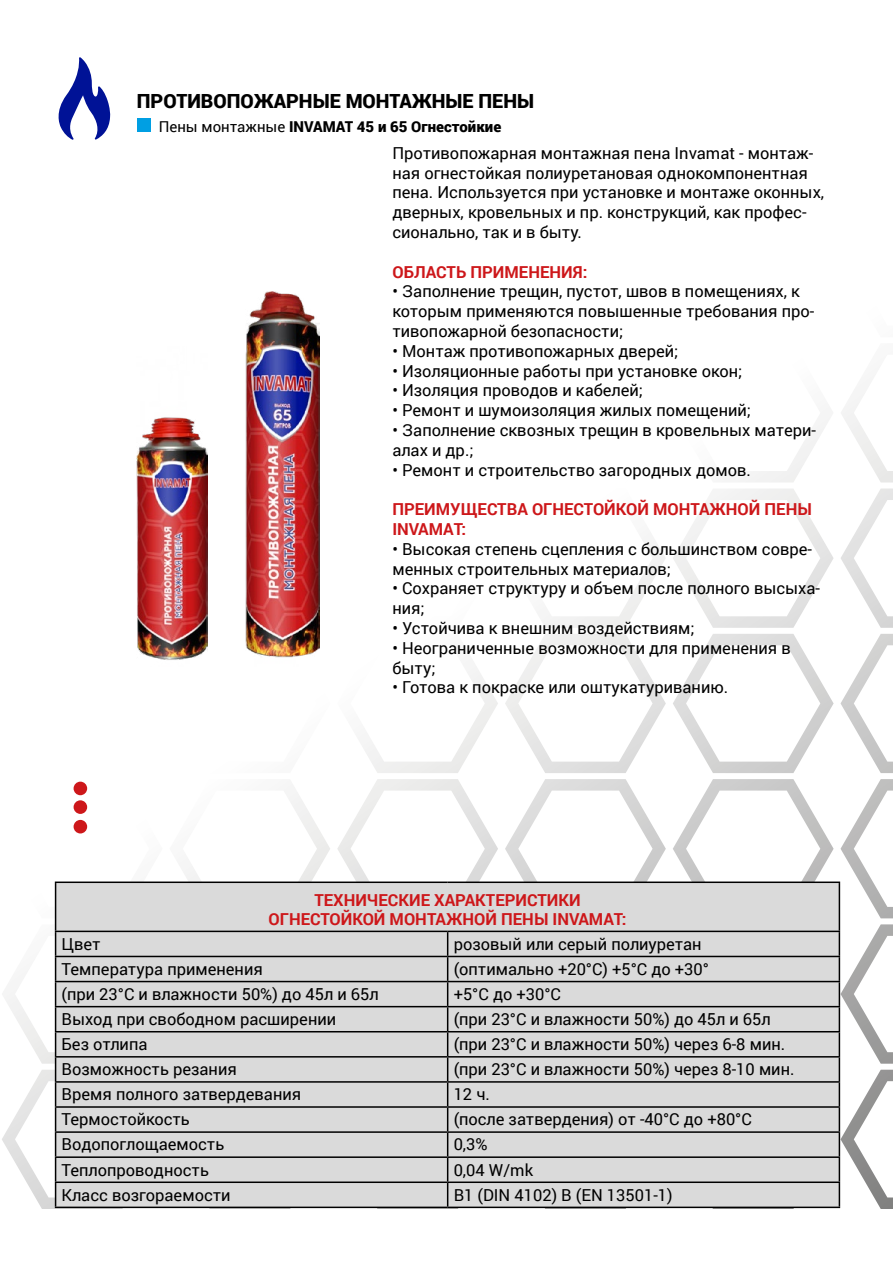
<style>
.page{position:relative;width:893px;height:1263px;background:#fff}
.page>*{position:absolute;margin:0;border:0;box-sizing:border-box;transform-origin:0 0}
.t1{font:900 19.5px "Roboto";color:#000}
.t2{font:16.5px/19.8px "Roboto";color:#000}
.t3{font:700 16.5px/19.8px "Roboto";color:#cd171a}
.t4{font:900 15px "Roboto";color:#000}
.s1{font-weight:400}
</style>
<div class="page">
<svg style="left:841px;top:393px;width:52px;height:89px"></svg>
<svg style="left:841px;top:488px;width:52px;height:140px"></svg>
<svg style="left:840px;top:634px;width:53px;height:139px"></svg>
<svg style="left:840px;top:779px;width:53px;height:139px"></svg>
<svg style="left:738px;top:417px;width:92px;height:65px"></svg>
<svg style="left:673px;top:489px;width:161px;height:139px"></svg>
<svg style="left:673px;top:634px;width:161px;height:139px"></svg>
<svg style="left:673px;top:779px;width:161px;height:102px"></svg>
<svg style="left:541px;top:540px;width:124px;height:88px"></svg>
<svg style="left:505px;top:634px;width:161px;height:139px"></svg>
<svg style="left:505px;top:779px;width:161px;height:102px"></svg>
<svg style="left:363px;top:666px;width:135px;height:107px"></svg>
<svg style="left:337px;top:779px;width:161px;height:102px"></svg>
<svg style="left:184px;top:792px;width:146px;height:89px"></svg>
<svg style="left:54px;top:781px;width:34px;height:137px"></svg>
<svg style="left:58px;top:57px;width:93px;height:83px"></svg>
<div style="left:137px;top:118px;width:13px;height:14px;background:#009fe3"></div>
<div style="left:56px;top:883px;width:783px;height:323px;background:#dadada"></div>
<hr style="left:55px;top:881px;width:393px;height:2px;background:#000">
<hr style="left:55px;top:883px;width:1px;height:48px;background:#000">
<hr style="left:448px;top:881px;width:392px;height:2px;background:#000">
<hr style="left:839px;top:883px;width:1px;height:48px;background:#000">
<hr style="left:55px;top:931px;width:393px;height:1px;background:#000">
<hr style="left:448px;top:931px;width:392px;height:1px;background:#000">
<hr style="left:55px;top:956px;width:393px;height:1px;background:#000">
<hr style="left:448px;top:956px;width:392px;height:1px;background:#000">
<hr style="left:55px;top:981px;width:393px;height:1px;background:#000">
<hr style="left:448px;top:981px;width:392px;height:1px;background:#000">
<hr style="left:55px;top:1006px;width:393px;height:1px;background:#000">
<hr style="left:448px;top:1006px;width:392px;height:1px;background:#000">
<hr style="left:55px;top:1031px;width:393px;height:1px;background:#000">
<hr style="left:448px;top:1031px;width:392px;height:1px;background:#000">
<hr style="left:55px;top:1056px;width:393px;height:1px;background:#000">
<hr style="left:448px;top:1056px;width:392px;height:1px;background:#000">
<hr style="left:55px;top:1081px;width:393px;height:2px;background:#000">
<hr style="left:448px;top:1081px;width:392px;height:2px;background:#000">
<hr style="left:55px;top:1106px;width:393px;height:2px;background:#000">
<hr style="left:448px;top:1106px;width:392px;height:2px;background:#000">
<hr style="left:55px;top:1131px;width:393px;height:2px;background:#000">
<hr style="left:448px;top:1131px;width:392px;height:2px;background:#000">
<hr style="left:55px;top:1156px;width:393px;height:2px;background:#000">
<hr style="left:448px;top:1156px;width:392px;height:2px;background:#000">
<hr style="left:55px;top:1181px;width:393px;height:2px;background:#000">
<svg style="left:2px;top:924px;width:161px;height:285px"></svg>
<hr style="left:448px;top:1181px;width:392px;height:2px;background:#000">
<svg style="left:337px;top:924px;width:161px;height:285px;background:#cbcbcb"></svg>
<svg style="left:673px;top:924px;width:220px;height:285px"></svg>
<hr style="left:55px;top:1206px;width:393px;height:2px;background:#000">
<hr style="left:448px;top:1206px;width:392px;height:2px;background:#000">
<div style="left:74px;top:782px;width:13px;height:13px;background:#cd171a;border-radius:50%"></div>
<div style="left:74px;top:800px;width:13px;height:14px;background:#cd171a;border-radius:50%"></div>
<div style="left:74px;top:820px;width:13px;height:13px;background:#cd171a;border-radius:50%"></div>
<img style="left:245px;top:291px;width:75px;height:367px">
<img style="left:137px;top:417px;width:71px;height:243px">
<p class="t1" style="left:137px;top:88px;width:399px">ПРОТИВОПОЖАРНЫЕ МОНТАЖНЫЕ ПЕНЫ</p>
<p class="t4" style="left:159px;top:116px;width:344px"><span class="s1">Пены монтажные</span> INVAMAT 45 и 65 Огнестойкие</p>
<p class="t2" style="left:392px;top:142px;width:433px">Противопожарная монтажная пена Invamat - монтаж&shy;ная огнестойкая полиуретановая однокомпонентная пена. Используется при установке и монтаже оконных, дверных, кровельных и пр. конструкций, как профес&shy;сионально, так и в быту.</p>
<p class="t3" style="left:392px;top:261px;width:196px">ОБЛАСТЬ ПРИМЕНЕНИЯ:</p>
<p class="t2" style="left:392px;top:281px;width:424px">• Заполнение трещин, пустот, швов в помещениях, к которым применяются повышенные требования про&shy;тивопожарной безопасности;</p>
<p class="t2" style="left:392px;top:340px;width:287px">• Монтаж противопожарных дверей;</p>
<p class="t2" style="left:392px;top:360px;width:351px">• Изоляционные работы при установке окон;</p>
<p class="t2" style="left:392px;top:380px;width:252px">• Изоляция проводов и кабелей;</p>
<p class="t2" style="left:392px;top:400px;width:360px">• Ремонт и шумоизоляция жилых помещений;</p>
<p class="t2" style="left:392px;top:420px;width:425px">• Заполнение сквозных трещин в кровельных матери&shy;алах и др.;</p>
<p class="t2" style="left:392px;top:459px;width:360px">• Ремонт и строительство загородных домов.</p>
<p class="t3" style="left:392px;top:499px;width:421px">ПРЕИМУЩЕСТВА ОГНЕСТОЙКОЙ МОНТАЖНОЙ ПЕНЫ<br>INVAMAT:</p>
<p class="t2" style="left:392px;top:538px;width:421px">• Высокая степень сцепления с большинством совре&shy;менных строительных материалов;</p>
<p class="t2" style="left:392px;top:578px;width:429px">• Сохраняет структуру и объем после полного высыха&shy;ния;</p>
<p class="t2" style="left:392px;top:618px;width:304px">• Устойчива к внешним воздействиям;</p>
<p class="t2" style="left:392px;top:637px;width:400px">• Неограниченные возможности для применения в быту;</p>
<p class="t2" style="left:392px;top:677px;width:337px">• Готова к покраске или оштукатуриванию.</p>
<p class="t3" style="left:269px;top:889px;width:359px;text-align:center">ТЕХНИЧЕСКИЕ ХАРАКТЕРИСТИКИ<br>ОГНЕСТОЙКОЙ МОНТАЖНОЙ ПЕНЫ INVAMAT:</p>
<p class="t2" style="left:62px;top:933px;width:41px">Цвет</p>
<p class="t2" style="left:454px;top:933px;width:249px">розовый или серый полиуретан</p>
<p class="t2" style="left:62px;top:958px;width:203px">Температура применения</p>
<p class="t2" style="left:454px;top:958px;width:257px">(оптимально +20°С) +5°С до +30°</p>
<p class="t2" style="left:62px;top:983px;width:318px">(при 23°С и влажности 50%) до 45л и 65л</p>
<p class="t2" style="left:454px;top:983px;width:109px">+5°С до +30°С</p>
<p class="t2" style="left:62px;top:1008px;width:276px">Выход при свободном расширении</p>
<p class="t2" style="left:454px;top:1008px;width:318px">(при 23°С и влажности 50%) до 45л и 65л</p>
<p class="t2" style="left:62px;top:1034px;width:87px">Без отлипа</p>
<p class="t2" style="left:454px;top:1034px;width:333px">(при 23°С и влажности 50%) через 6-8 мин.</p>
<p class="t2" style="left:62px;top:1059px;width:177px">Возможность резания</p>
<p class="t2" style="left:454px;top:1059px;width:342px">(при 23°С и влажности 50%) через 8-10 мин.</p>
<p class="t2" style="left:62px;top:1084px;width:241px">Время полного затвердевания</p>
<p class="t2" style="left:454px;top:1084px;width:38px">12 ч.</p>
<p class="t2" style="left:62px;top:1109px;width:130px">Термостойкость</p>
<p class="t2" style="left:454px;top:1109px;width:300px">(после затвердения) от -40°С до +80°С</p>
<p class="t2" style="left:62px;top:1134px;width:164px">Водопоглощаемость</p>
<p class="t2" style="left:454px;top:1134px;width:35px">0,3%</p>
<p class="t2" style="left:62px;top:1159px;width:149px">Теплопроводность</p>
<p class="t2" style="left:454px;top:1159px;width:81px">0,04 W/mk</p>
<p class="t2" style="left:62px;top:1184px;width:171px">Класс возгораемости</p>
<p class="t2" style="left:454px;top:1184px;width:221px">B1 (DIN 4102) B (EN 13501-1)</p>
</div>
